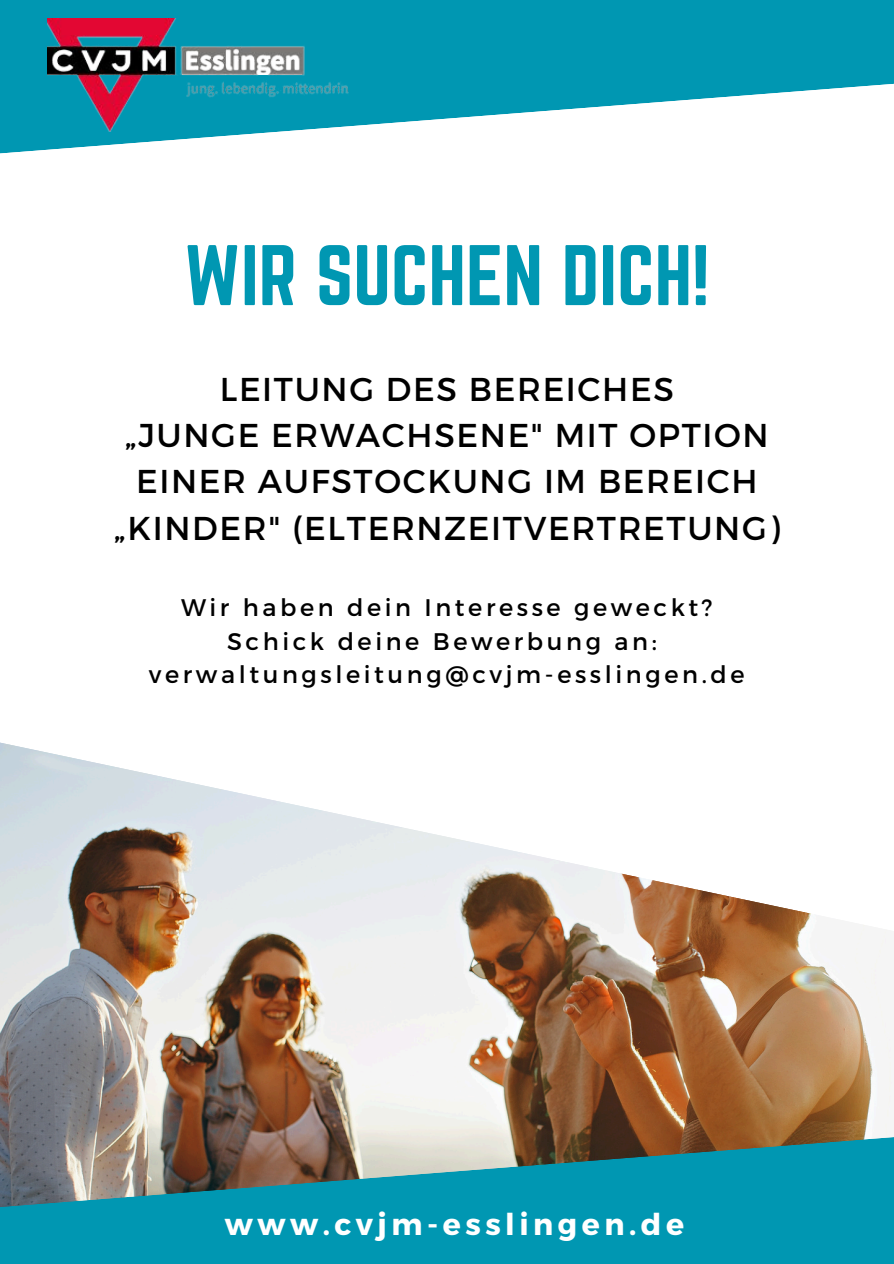
<style>
.page{position:relative;width:894px;height:1264px;background:#fff}
.page>*{position:absolute;margin:0;border:0;box-sizing:border-box;transform-origin:0 0}
.t1{font:75px "Norwester";color:#0097b2}
.t2{font:33px/46.2px "Montserrat";letter-spacing:.05em;color:#000;text-align:center}
.t3{font:700 30px "Montserrat";letter-spacing:.15em;color:#fff}
.t4{font:24px "Montserrat";letter-spacing:.15em;color:#000}
</style>
<div class="page">
<img style="left:0;top:939px;width:893px;height:192px">
<svg style="left:0;top:1131px;width:893px;height:132px;background:#2c8e9c"></svg>
<svg style="left:0;top:742px;width:888px;height:197px"></svg>
<svg style="left:0;top:0;width:893px;height:154px;fill:#0097b2"></svg>
<img style="left:47px;top:18px;width:301px;height:114px">
<h1 class="t1" style="left:184px;top:230px;width:527px">WIR SUCHEN DICH!</h1>
<h2 class="t2" style="left:114px;top:364px;width:667px">LEITUNG DES BEREICHES<br>„JUNGE ERWACHSENE" MIT OPTION<br>EINER AUFSTOCKUNG IM BEREICH „KINDER" (ELTERNZEITVERTRETUNG)</h2>
<p class="t4" style="left:181px;top:591px;width:533px">Wir haben dein Interesse geweckt?</p>
<p class="t4" style="left:227px;top:625px;width:431px">Schick deine Bewerbung an:</p>
<p class="t4" style="left:149px;top:659px;width:597px">verwaltungsleitung@cvjm-esslingen.de</p>
<p class="t3" style="left:225px;top:1204px;width:460px">www.cvjm-esslingen.de</p>
</div>
